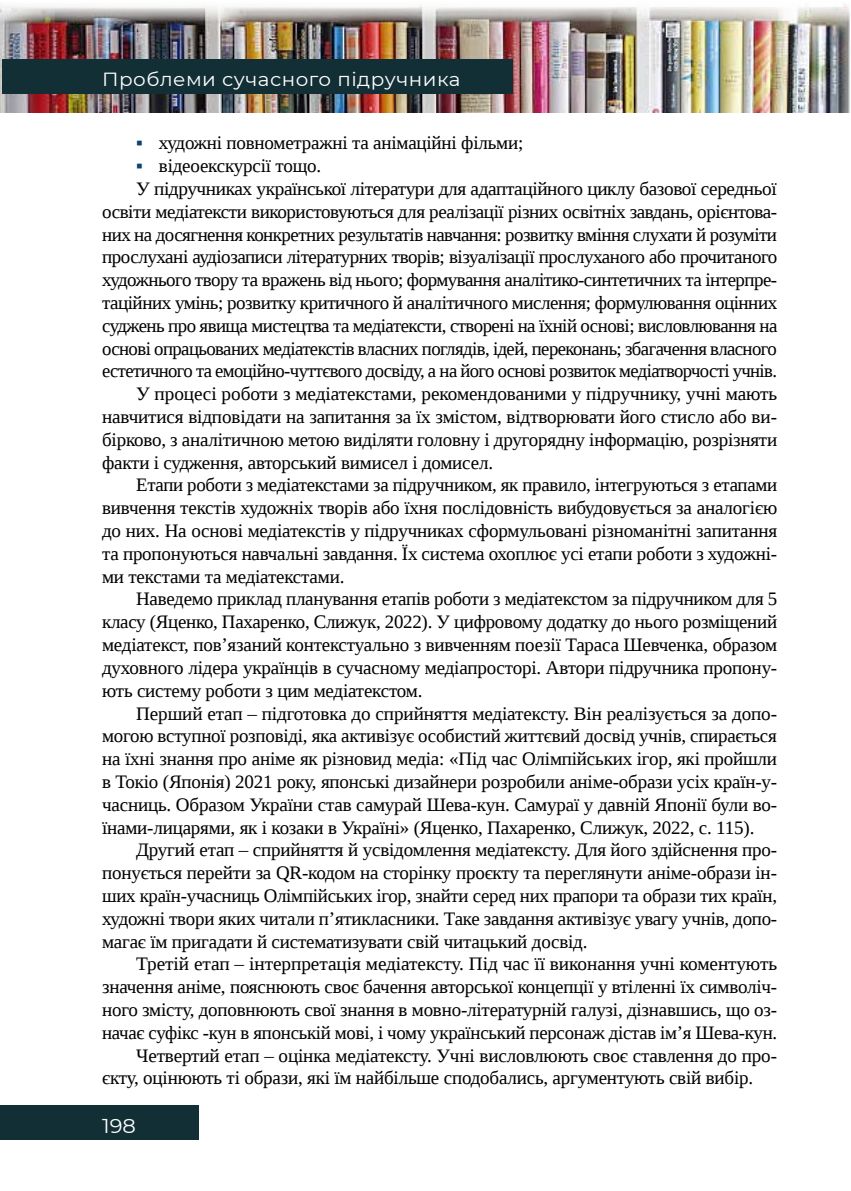
<style>
.page{position:relative;width:851px;height:1191px;background:#fff}
.page>*{position:absolute;margin:0;border:0;box-sizing:border-box;transform-origin:0 0}
.t1{font:20px "Montserrat";color:#fff;scale:1.05 1}
.t2{font:19px "Liberation Serif";letter-spacing:-.01em;color:#000}
.t3{font:19px "Liberation Serif";letter-spacing:-.03em;color:#000}
.t4{font:19px "Liberation Serif";letter-spacing:-.035em;color:#000}
.t5{font:19px "Montserrat";letter-spacing:.025em;color:#fff;scale:1.05 1}
.s1{color:#0f4372}
</style>
<div class="page">
<img style="left:0;top:4px;width:850px;height:109px">
<div style="left:2px;top:60px;width:510px;height:34px;background:#122f35"></div>
<div style="left:0;top:1106px;width:198px;height:34px;background:#122f35"></div>
<p class="t5" style="left:102px;top:66px;width:343px">Проблеми сучасного підручника</p>
<p class="t2" style="left:136px;top:131px;width:388px"><span class="s1">▪</span> художні повнометражні та анімаційні фільми;</p>
<p class="t2" style="left:136px;top:153px;width:186px"><span class="s1">▪</span> відеоекскурсії тощо.</p>
<p class="t2" style="left:136px;top:176px;width:642px">У підручниках української літератури для адаптаційного циклу базової середньої</p>
<p class="t2" style="left:102px;top:199px;width:676px">освіти медіатексти використовуються для реалізації різних освітніх завдань, орієнтова-</p>
<p class="t2" style="left:102px;top:222px;width:676px">них на досягнення конкретних результатів навчання: розвитку вміння слухати й розуміти</p>
<p class="t2" style="left:102px;top:245px;width:676px">прослухані аудіозаписи літературних творів; візуалізації прослуханого або прочитаного</p>
<p class="t2" style="left:102px;top:267px;width:676px">художнього твору та вражень від нього; формування аналітико-синтетичних та інтерпре-</p>
<p class="t2" style="left:102px;top:290px;width:676px">таційних умінь; розвитку критичного й аналітичного мислення; формулювання оцінних</p>
<p class="t3" style="left:102px;top:313px;width:676px">суджень про явища мистецтва та медіатексти, створені на їхній основі; висловлювання на</p>
<p class="t3" style="left:102px;top:336px;width:676px">основі опрацьованих медіатекстів власних поглядів, ідей, переконань; збагачення власного</p>
<p class="t4" style="left:102px;top:359px;width:676px">естетичного та емоційно-чуттєвого досвіду, а на його основі розвиток медіатворчості учнів.</p>
<p class="t2" style="left:136px;top:381px;width:642px">У процесі роботи з медіатекстами, рекомендованими у підручнику, учні мають</p>
<p class="t2" style="left:102px;top:404px;width:676px">навчитися відповідати на запитання за їх змістом, відтворювати його стисло або ви-</p>
<p class="t2" style="left:102px;top:427px;width:676px">бірково, з аналітичною метою виділяти головну і другорядну інформацію, розрізняти</p>
<p class="t2" style="left:102px;top:450px;width:392px">факти і судження, авторський вимисел і домисел.</p>
<p class="t2" style="left:136px;top:473px;width:642px">Етапи роботи з медіатекстами за підручником, як правило, інтегруються з етапами</p>
<p class="t2" style="left:102px;top:495px;width:676px">вивчення текстів художніх творів або їхня послідовність вибудовується за аналогією</p>
<p class="t2" style="left:102px;top:518px;width:676px">до них. На основі медіатекстів у підручниках сформульовані різноманітні запитання</p>
<p class="t2" style="left:102px;top:541px;width:676px">та пропонуються навчальні завдання. Їх система охоплює усі етапи роботи з художні-</p>
<p class="t2" style="left:102px;top:564px;width:244px">ми текстами та медіатекстами.</p>
<p class="t2" style="left:136px;top:587px;width:642px">Наведемо приклад планування етапів роботи з медіатекстом за підручником для 5</p>
<p class="t2" style="left:102px;top:609px;width:676px">класу (Яценко, Пахаренко, Слижук, 2022). У цифровому додатку до нього розміщений</p>
<p class="t2" style="left:102px;top:632px;width:676px">медіатекст, пов’язаний контекстуально з вивченням поезії Тараса Шевченка, образом</p>
<p class="t2" style="left:102px;top:655px;width:676px">духовного лідера українців в сучасному медіапросторі. Автори підручника пропону-</p>
<p class="t2" style="left:102px;top:678px;width:322px">ють систему роботи з цим медіатекстом.</p>
<p class="t2" style="left:136px;top:701px;width:642px">Перший етап – підготовка до сприйняття медіатексту. Він реалізується за допо-</p>
<p class="t2" style="left:102px;top:723px;width:676px">могою вступної розповіді, яка активізує особистий життєвий досвід учнів, спирається</p>
<p class="t2" style="left:102px;top:746px;width:676px">на їхні знання про аніме як різновид медіа: «Під час Олімпійських ігор, які пройшли</p>
<p class="t2" style="left:102px;top:769px;width:676px">в Токіо (Японія) 2021 року, японські дизайнери розробили аніме-образи усіх країн-у-</p>
<p class="t2" style="left:102px;top:792px;width:676px">часниць. Образом України став самурай Шева-кун. Самураї у давній Японії були во-</p>
<p class="t2" style="left:102px;top:815px;width:653px">їнами-лицарями, як і козаки в Україні» (Яценко, Пахаренко, Слижук, 2022, с. 115).</p>
<p class="t2" style="left:136px;top:837px;width:642px">Другий етап – сприйняття й усвідомлення медіатексту. Для його здійснення про-</p>
<p class="t2" style="left:102px;top:860px;width:676px">понується перейти за QR‑кодом на сторінку проєкту та переглянути аніме-образи ін-</p>
<p class="t2" style="left:102px;top:883px;width:676px">ших країн-учасниць Олімпійських ігор, знайти серед них прапори та образи тих країн,</p>
<p class="t2" style="left:102px;top:906px;width:676px">художні твори яких читали п’ятикласники. Таке завдання активізує увагу учнів, допо-</p>
<p class="t2" style="left:102px;top:929px;width:487px">магає їм пригадати й систематизувати свій читацький досвід.</p>
<p class="t2" style="left:136px;top:951px;width:642px">Третій етап – інтерпретація медіатексту. Під час її виконання учні коментують</p>
<p class="t2" style="left:102px;top:974px;width:676px">значення аніме, пояснюють своє бачення авторської концепції у втіленні їх символіч-</p>
<p class="t2" style="left:102px;top:997px;width:676px">ного змісту, доповнюють свої знання в мовно-літературній галузі, дізнавшись, що оз-</p>
<p class="t2" style="left:102px;top:1020px;width:676px">начає суфікс -кун в японській мові, і чому український персонаж дістав ім’я Шева-кун.</p>
<p class="t2" style="left:136px;top:1043px;width:642px">Четвертий етап – оцінка медіатексту. Учні висловлюють своє ставлення до про-</p>
<p class="t2" style="left:102px;top:1065px;width:652px">єкту, оцінюють ті образи, які їм найбільше сподобались, аргументують свій вибір.</p>
<p class="t1" style="left:102px;top:1111px;width:34px">198</p>
</div>
